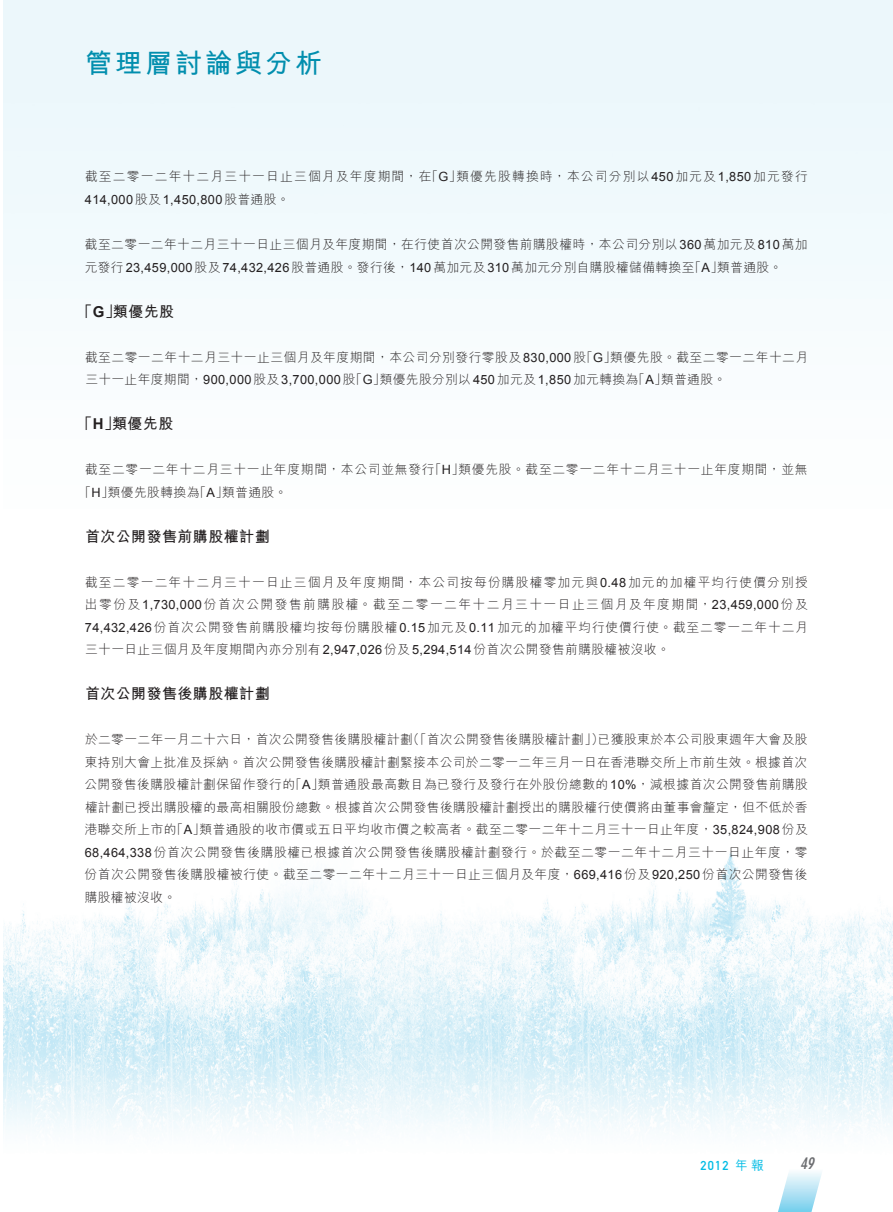
<style>
.page{position:relative;width:893px;height:1212px;background:#fff}
.page>*{position:absolute;margin:0;border:0;box-sizing:border-box;transform-origin:0 0}
.t1{font:700 27px "M Hei HK";letter-spacing:.11em;color:#018eae}
.t2{font:italic 700 condensed 16.5px "DIN Neuzeit Grotesk Std";color:#6c6d70}
.t3{font:700 15px "M Hei HK";letter-spacing:.03em;color:#231f20}
.t4{font:300 12.75px/22.5px "M Hei HK";letter-spacing:.04em;color:#231f20}
.t5{font:300 12.75px/22.5px "M Hei HK";letter-spacing:.06em;color:#231f20}
.t6{font:300 12.75px "M Hei HK";letter-spacing:.095em;color:#231f20}
.t7{font:12.75px "Arial";letter-spacing:.03em;color:#231f20}
.t8{font:12.75px "DIN Mittelschrift Std";color:#02bce5}
.s1{font-family:"Arial";font-weight:400}
.s2{font-family:"M Hei HK";font-weight:300}
.s3{font-family:"Arial"}
.s4{font-family:"M Hei HK";font-weight:500}
</style>
<div class="page">
<img style="left:3px;top:0;width:890px;height:1131px">
<svg style="left:778px;top:1172px;width:44px;height:40px"></svg>
<h1 class="t1" style="left:85px;top:43px;width:238px">管理層討論與分析</h1>
<p class="t6" style="left:85px;top:170px;width:724px">截至二零一二年十二月三十一日止三個月及年度期間，在「<span class="s1">G</span>」類優先股轉換時，本公司分別以<span class="s1">450</span>加元及<span class="s1">1,850</span>加元發行</p>
<p class="t7" style="left:85px;top:191px;width:206px">414,000<span class="s2">股及</span>1,450,800<span class="s2">股普通股。</span></p>
<p class="t4" style="left:85px;top:233px;width:724px">截至二零一二年十二月三十一日止三個月及年度期間，在行使首次公開發售前購股權時，本公司分別以<span class="s1">360</span>萬加元及<span class="s1">810</span>萬加元發行<span class="s1">23,459,000</span>股及<span class="s1">74,432,426</span>股普通股。發行後，<span class="s1">140</span>萬加元及<span class="s1">310</span>萬加元分別自購股權儲備轉換至「<span class="s1">A</span>」類普通股。</p>
<p class="t3" style="left:78px;top:300px;width:98px">「<span class="s3">G</span>」類優先股</p>
<p class="t4" style="left:85px;top:345px;width:725px">截至二零一二年十二月三十一止三個月及年度期間，本公司分別發行零股及<span class="s1">830,000</span>股「<span class="s1">G</span>」類優先股。截至二零一二年十二月三十一止年度期間，<span class="s1">900,000</span>股及<span class="s1">3,700,000</span>股「<span class="s1">G</span>」類優先股分別以<span class="s1">450</span>加元及<span class="s1">1,850</span>加元轉換為「<span class="s1">A</span>」類普通股。</p>
<p class="t3" style="left:78px;top:413px;width:97px">「<span class="s3">H</span>」類優先股</p>
<p class="t5" style="left:78px;top:458px;width:731px;text-indent:7px">截至二零一二年十二月三十一止年度期間，本公司並無發行「<span class="s1">H</span>」類優先股。截至二零一二年十二月三十一止年度期間，並無「<span class="s1">H</span>」類優先股轉換為「<span class="s1">A</span>」類普通股。</p>
<p class="t3" style="left:85px;top:525px;width:186px">首次公開發售前購股權計劃</p>
<p class="t4" style="left:85px;top:570px;width:725px;text-align:justify">截至二零一二年十二月三十一日止三個月及年度期間，本公司按每份購股權零加元與<span class="s1">0.48</span>加元的加權平均行使價分別授出零份及<span class="s1">1,730,000</span>份首次公開發售前購股權。截至二零一二年十二月三十一日止三個月及年度期間，<span class="s1">23,459,000</span>份及<span class="s1">74,432,426</span>份首次公開發售前購股權均按每份購股權<span class="s1">0.15</span>加元及<span class="s1">0.11</span>加元的加權平均行使價行使。截至二零一二年十二月三十一日止三個月及年度期間內亦分別有<span class="s1">2,947,026</span>份及<span class="s1">5,294,514</span>份首次公開發售前購股權被沒收。</p>
<p class="t3" style="left:85px;top:683px;width:186px">首次公開發售後購股權計劃</p>
<p class="t4" style="left:84px;top:728px;width:725px;text-align:justify">於二零一二年一月二十六日，首次公開發售後購股權計劃（「首次公開發售後購股權計劃」）已獲股東於本公司股東週年大會及股東持別大會上批准及採納。首次公開發售後購股權計劃緊接本公司於二零一二年三月一日在香港聯交所上市前生效。根據首次公開發售後購股權計劃保留作發行的「<span class="s1">A</span>」類普通股最高數目為已發行及發行在外股份總數的<span class="s1">10%</span>，減根據首次公開發售前購股權計劃已授出購股權的最高相關股份總數。根據首次公開發售後購股權計劃授出的購股權行使價將由董事會釐定，但不低於香港聯交所上市的「<span class="s1">A</span>」類普通股的收市價或五日平均收市價之較高者。截至二零一二年十二月三十一日止年度，<span class="s1">35,824,908</span>份及<span class="s1">68,464,338</span>份首次公開發售後購股權已根據首次公開發售後購股權計劃發行。於截至二零一二年十二月三十一日止年度，零份首次公開發售後購股權被行使。截至二零一二年十二月三十一日止三個月及年度，<span class="s1">669,416</span>份及<span class="s1">920,250</span>份首次公開發售後購股權被沒收。</p>
<p class="t8" style="left:700px;top:1157px;width:65px">2012 <span class="s4">年報</span></p>
<p class="t2" style="left:800px;top:1154px;width:18px">49</p>
</div>
